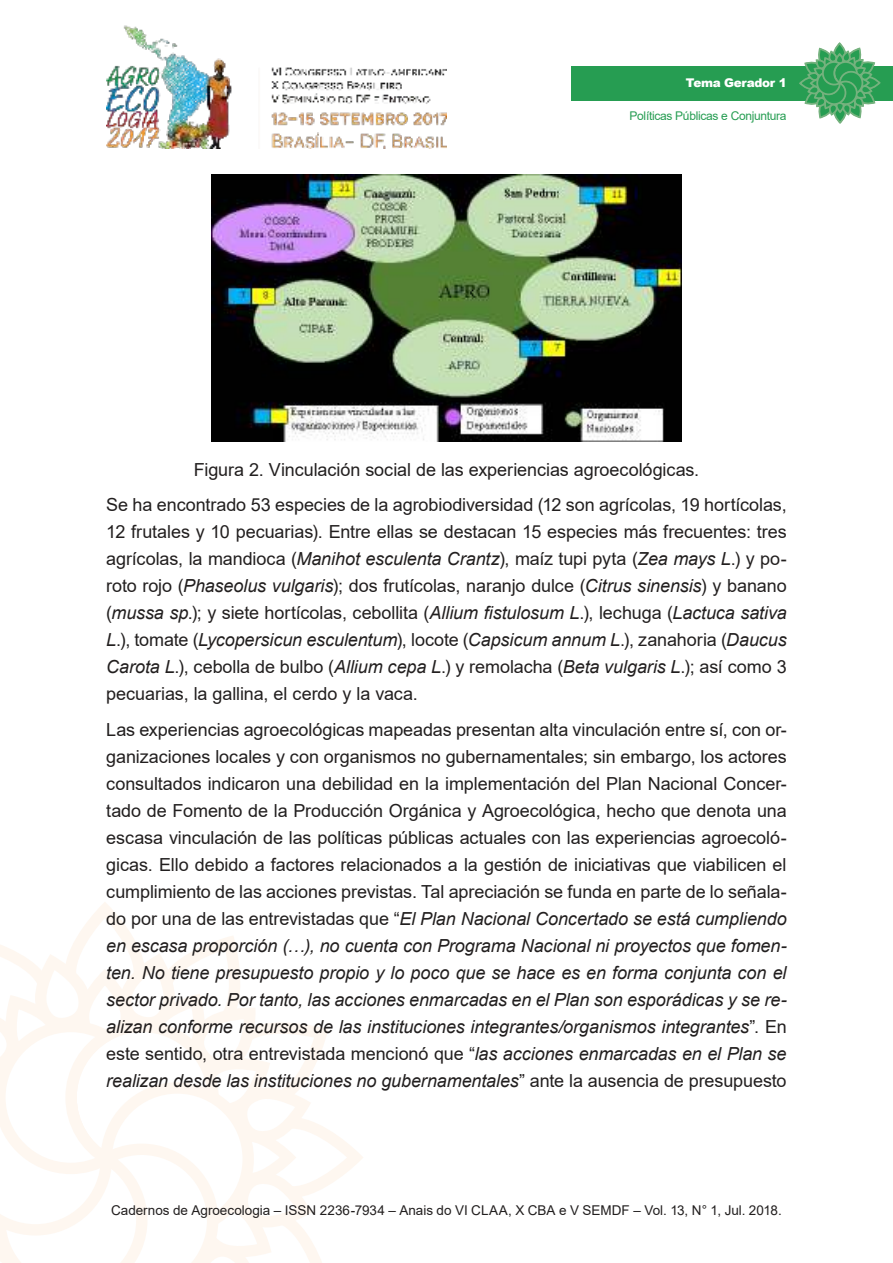
<style>
.page{position:relative;width:893px;height:1263px;background:#fff}
.page>*{position:absolute;margin:0;border:0;box-sizing:border-box;transform-origin:0 0}
.t1{font:18px/27px "Arial";letter-spacing:-.005em;color:#221f1f;text-align:justify}
.t2{font:13.5px "Arial";color:#221f1f}
.t3{font:12px "Arial";letter-spacing:-.025em;color:#269d52}
.t4{font:900 12px "Arial";letter-spacing:-.025em;color:#fff}
.s1{font-style:italic}
</style>
<div class="page">
<img style="left:106px;top:25px;width:340px;height:124px">
<svg style="left:0;top:910px;width:363px;height:353px"></svg>
<div style="left:571px;top:66px;width:322px;height:34px;background:#269d52"></div>
<svg style="left:798px;top:43px;width:83px;height:81px"></svg>
<img style="left:211px;top:174px;width:471px;height:268px">
<p class="t4" style="left:686px;top:76px;width:102px">Tema Gerador 1</p>
<p class="t3" style="left:630px;top:112px;width:159px">Políticas Públicas e Conjuntura</p>
<p class="t1" style="left:106px;top:453px;width:682px;line-height:35.5px;text-align:center">Figura 2. Vinculación social de las experiencias agroecológicas.<br>Se ha encontrado 53 especies de la agrobiodiversidad (12 son agrícolas, 19 hortícolas,</p>
<p class="t1" style="left:106px;top:520px;width:682px">12 frutales y 10 pecuarias). Entre ellas se destacan 15 especies más frecuentes: tres agrícolas, la mandioca (<span class="s1">Manihot esculenta Crantz</span>), maíz tupi pyta (<span class="s1">Zea mays L</span>.) y po&shy;roto rojo (<span class="s1">Phaseolus vulgaris</span>); dos frutícolas, naranjo dulce (<span class="s1">Citrus sinensis</span>) y banano (<span class="s1">mussa sp</span>.); y siete hortícolas, cebollita (<span class="s1">Allium fistulosum L</span>.), lechuga (<span class="s1">Lactuca sativa L</span>.), tomate (<span class="s1">Lycopersicun esculentum</span>), locote (<span class="s1">Capsicum annum L</span>.), zanahoria (<span class="s1">Daucus Carota L</span>.), cebolla de bulbo (<span class="s1">Allium cepa L</span>.) y remolacha (<span class="s1">Beta vulgaris L</span>.); así como 3 pecuarias, la gallina, el cerdo y la vaca.</p>
<p class="t1" style="left:106px;top:717px;width:682px">Las experiencias agroecológicas mapeadas presentan alta vinculación entre sí, con or&shy;ganizaciones locales y con organismos no gubernamentales; sin embargo, los actores consultados indicaron una debilidad en la implementación del Plan Nacional Concer&shy;tado de Fomento de la Producción Orgánica y Agroecológica, hecho que denota una escasa vinculación de las políticas públicas actuales con las experiencias agroecoló&shy;gicas. Ello debido a factores relacionados a la gestión de iniciativas que viabilicen el cumplimiento de las acciones previstas. Tal apreciación se funda en parte de lo señala&shy;do por una de las entrevistadas que “<span class="s1">El Plan Nacional Concertado se está cumpliendo en escasa proporción (…), no cuenta con Programa Nacional ni proyectos que fomen&shy;ten. No tiene presupuesto propio y lo poco que se hace es en forma conjunta con el sector privado. Por tanto, las acciones enmarcadas en el Plan son esporádicas y se re&shy;alizan conforme recursos de las instituciones integrantes/organismos integrantes</span>”. En este sentido, otra entrevistada mencionó que “<span class="s1">las acciones enmarcadas en el Plan se realizan desde las instituciones no gubernamentales</span>” ante la ausencia de presupuesto</p>
<p class="t2" style="left:111px;top:1205px;width:672px">Cadernos de Agroecologia – ISSN 2236-7934 – Anais do VI CLAA, X CBA e V SEMDF – Vol. 13, N° 1, Jul. 2018.</p>
</div>
